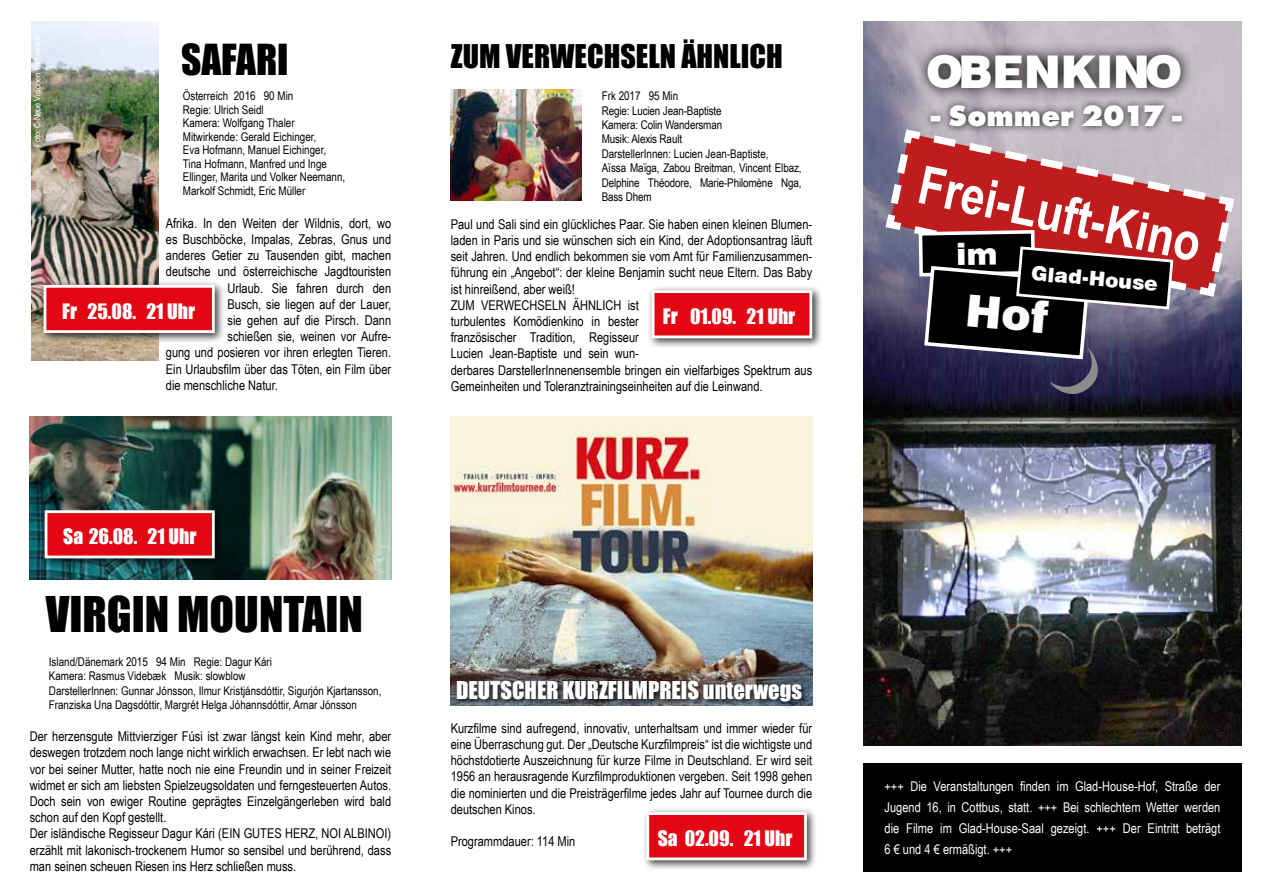
<style>
.page{position:relative;width:1263px;height:893px;background:#fff}
.page>*{position:absolute;margin:0;border:0;box-sizing:border-box;transform-origin:0 0}
.t1{font:700 52.95px "Arial Narrow";color:#fff}
.t2{font:45.15px "Impact";color:#000}
.t3{font:900 45.15px "Swiss 721 BT";color:#fff}
.t4{font:39.3px "Impact";color:#000}
.t5{font:800 30.75px "Futura T";color:#fff}
.t6{font:30px "Impact";color:#000}
.t7{font:22.5px "Impact";color:#fff}
.t8{font:900 20.1px "Swiss 721 BT";color:#fff}
.t9{font:19.5px "Impact";color:#fff}
.t10{font:13.5px/16.2px "Arial Narrow";color:#000}
.t11{font:13.5px/21px "Arial Narrow";color:#fff;text-align:justify}
.t12{font:12px/14.4px "Arial Narrow";color:#000}
.t13{font:9px "Arial Narrow";color:#fff}
</style>
<div class="page">
<div style="left:863px;top:763px;width:379px;height:109px;background:#000"></div>
<img style="left:863px;top:21px;width:379px;height:724px">
<svg style="left:881px;top:125px;width:357px;height:176px"></svg>
<div style="left:923px;top:97px;width:266px;height:38px;background:#000;opacity:.75"></div>
<svg style="left:914px;top:41px;width:280px;height:61px;background:#817c82"></svg>
<img style="left:32px;top:21px;width:126px;height:339px">
<div style="left:39px;top:280px;width:186px;height:63px;background:#000;opacity:.75"></div>
<div style="left:45px;top:286px;width:168px;height:46px;background:#e30613"></div>
<div style="left:44px;top:285px;width:171px;height:48px;border:3px solid #fff"></div>
<img style="left:30px;top:417px;width:361px;height:162px">
<div style="left:40px;top:506px;width:185px;height:63px;background:#000;opacity:.75"></div>
<div style="left:46px;top:512px;width:167px;height:45px;background:#e30613"></div>
<div style="left:45px;top:510px;width:170px;height:48px;border:3px solid #fff"></div>
<img style="left:451px;top:89px;width:130px;height:112px">
<div style="left:647px;top:286px;width:176px;height:63px;background:#000;opacity:.75"></div>
<div style="left:653px;top:292px;width:158px;height:45px;background:#e30613"></div>
<div style="left:652px;top:290px;width:160px;height:48px;border:3px solid #fff"></div>
<img style="left:451px;top:417px;width:361px;height:289px">
<div style="left:453px;top:678px;width:356px;height:31px;background:#000;opacity:.75"></div>
<div style="left:642px;top:808px;width:175px;height:63px;background:#000;opacity:.75"></div>
<div style="left:648px;top:814px;width:157px;height:45px;background:#e30613"></div>
<div style="left:646px;top:812px;width:161px;height:48px;border:3px solid #fff"></div>
<svg style="left:884px;top:129px;width:351px;height:276px;background:#6e424e"></svg>
<p class="t13" style="left:31px;top:147px;width:113px;rotate:-90deg">Foto: © Neue Visionen Filmverleih</p>
<h3 class="t4" style="left:181px;top:29px;width:109px">SAFARI</h3>
<p class="t12" style="left:183px;top:88px;width:112px">Österreich 2016 90 Min</p>
<p class="t12" style="left:183px;top:102px;width:164px;line-height:13.5px">Regie: Ulrich Seidl<br>Kamera: Wolfgang Thaler<br>Mitwirkende: Gerald Eichinger,<br>Eva Hofmann, Manuel Eichinger,<br>Tina Hofmann, Manfred und Inge<br>Ellinger, Marita und Volker Neemann,<br>Markolf Schmidt, Eric Müller</p>
<p class="t10" style="left:166px;top:214px;width:227px">Afrika. In den Weiten der Wildnis, dort, wo</p>
<p class="t10" style="left:166px;top:231px;width:227px">es Buschböcke, Impalas, Zebras, Gnus und</p>
<p class="t10" style="left:166px;top:247px;width:227px">anderes Getier zu Tausenden gibt, machen</p>
<p class="t10" style="left:166px;top:263px;width:227px">deutsche und österreichische Jagdtouristen</p>
<p class="t10" style="left:227px;top:279px;width:165px">Urlaub. Sie fahren durch den</p>
<p class="t10" style="left:227px;top:295px;width:165px">Busch, sie liegen auf der Lauer,</p>
<p class="t10" style="left:227px;top:312px;width:165px">sie gehen auf die Pirsch. Dann</p>
<p class="t10" style="left:227px;top:328px;width:165px">schießen sie, weinen vor Aufre-</p>
<p class="t10" style="left:166px;top:344px;width:227px">gung und posieren vor ihren erlegten Tieren.</p>
<p class="t10" style="left:166px;top:360px;width:227px">Ein Urlaubsfilm über das Töten, ein Film über</p>
<p class="t10" style="left:166px;top:376px;width:114px">die menschliche Natur.</p>
<h3 class="t9" style="left:62px;top:296px;width:134px">Fr 25.08. 21 Uhr</h3>
<h3 class="t9" style="left:63px;top:522px;width:135px">Sa 26.08. 21 Uhr</h3>
<h2 class="t2" style="left:46px;top:579px;width:319px">VIRGIN MOUNTAIN</h2>
<p class="t12" style="left:49px;top:654px;width:334px">Island/Dänemark 2015 94 Min Regie: Dagur Kári<br>Kamera: Rasmus Videbæk Musik: slowblow<br>DarstellerInnen: Gunnar Jónsson, Ilmur Kristjánsdóttir, Sigurjón Kjartansson, Franziska Una Dagsdóttir, Margrét Helga Jóhannsdóttir, Arnar Jónsson</p>
<p class="t10" style="left:30px;top:728px;width:363px">Der herzensgute Mittvierziger Fúsi ist zwar längst kein Kind mehr, aber deswegen trotzdem noch lange nicht wirklich erwachsen. Er lebt nach wie vor bei seiner Mutter, hatte noch nie eine Freundin und in seiner Freizeit widmet er sich am liebsten Spielzeugsoldaten und ferngesteuerten Autos.<br>Doch sein von ewiger Routine geprägtes Einzelgängerleben wird bald schon auf den Kopf gestellt.<br>Der isländische Regisseur Dagur Kári (EIN GUTES HERZ, NOI ALBINOI) erzählt mit lakonisch-trockenem Humor so sensibel und berührend, dass man seinen scheuen Riesen ins Herz schließen muss.</p>
<h3 class="t6" style="left:451px;top:33px;width:334px">ZUM VERWECHSELN ÄHNLICH</h3>
<p class="t12" style="left:602px;top:88px;width:201px">Frk 2017 95 Min<br>Regie: Lucien Jean-Baptiste<br>Kamera: Colin Wandersman<br>Musik: Alexis Rault<br>DarstellerInnen: Lucien Jean-Baptiste,<br>Aïssa Maïga, Zabou Breitman, Vincent Elbaz,<br>Delphine Théodore, Marie-Philomène Nga,<br>Bass Dhem</p>
<p class="t10" style="left:451px;top:215px;width:363px">Paul und Sali sind ein glückliches Paar. Sie haben einen kleinen Blumen&shy;laden in Paris und sie wünschen sich ein Kind, der Adoptionsantrag läuft seit Jahren. Und endlich bekommen sie vom Amt für Familienzusammen&shy;führung ein „Angebot“: der kleine Benjamin sucht neue Eltern. Das Baby ist hinreißend, aber weiß!<br>ZUM VERWECHSELN ÄHNLICH ist<br>turbulentes Komödienkino in bester<br>französischer Tradition, Regisseur<br>Lucien Jean-Baptiste und sein wun-<br>derbares DarstellerInnenensemble bringen ein vielfarbiges Spektrum aus Gemeinheiten und Toleranztrainingseinheiten auf die Leinwand.</p>
<h3 class="t9" style="left:663px;top:302px;width:134px">Fr 01.09. 21 Uhr</h3>
<h3 class="t7" style="left:456px;top:673px;width:348px">DEUTSCHER KURZFILMPREIS unterwegs</h3>
<p class="t10" style="left:451px;top:719px;width:363px;text-align:justify">Kurzfilme sind aufregend, innovativ, unterhaltsam und immer wieder für eine Überraschung gut. Der „Deutsche Kurzfilmpreis“ ist die wichtigste und höchstdotierte Auszeichnung für kurze Filme in Deutschland. Er wird seit 1956 an herausragende Kurzfilmproduktionen vergeben. Seit 1998 gehen die nominierten und die Preisträgerfilme jedes Jahr auf Tournee durch die deutschen Kinos.</p>
<p class="t10" style="left:451px;top:833px;width:126px">Programmdauer: 114 Min</p>
<h3 class="t9" style="left:658px;top:823px;width:136px">Sa 02.09. 21 Uhr</h3>
<h2 class="t3" style="left:926px;top:44px;width:258px">OBENKINO</h2>
<h3 class="t5" style="left:931px;top:98px;width:252px">- Sommer 2017 -</h3>
<h1 class="t1" style="left:927px;top:145px;width:289px;rotate:12deg">Frei-Luft-Kino</h1>
<h3 class="t8" style="left:1032px;top:261px;width:128px;rotate:5deg">Glad-House</h3>
<p class="t11" style="left:884px;top:775px;width:337px">+++ Die Veranstaltungen finden im Glad-House-Hof, Straße der Jugend 16, in Cottbus, statt. +++ Bei schlechtem Wetter werden die Filme im Glad-House-Saal gezeigt. +++ Der Eintritt beträgt 6 € und 4 € ermäßigt. +++</p>
</div>
